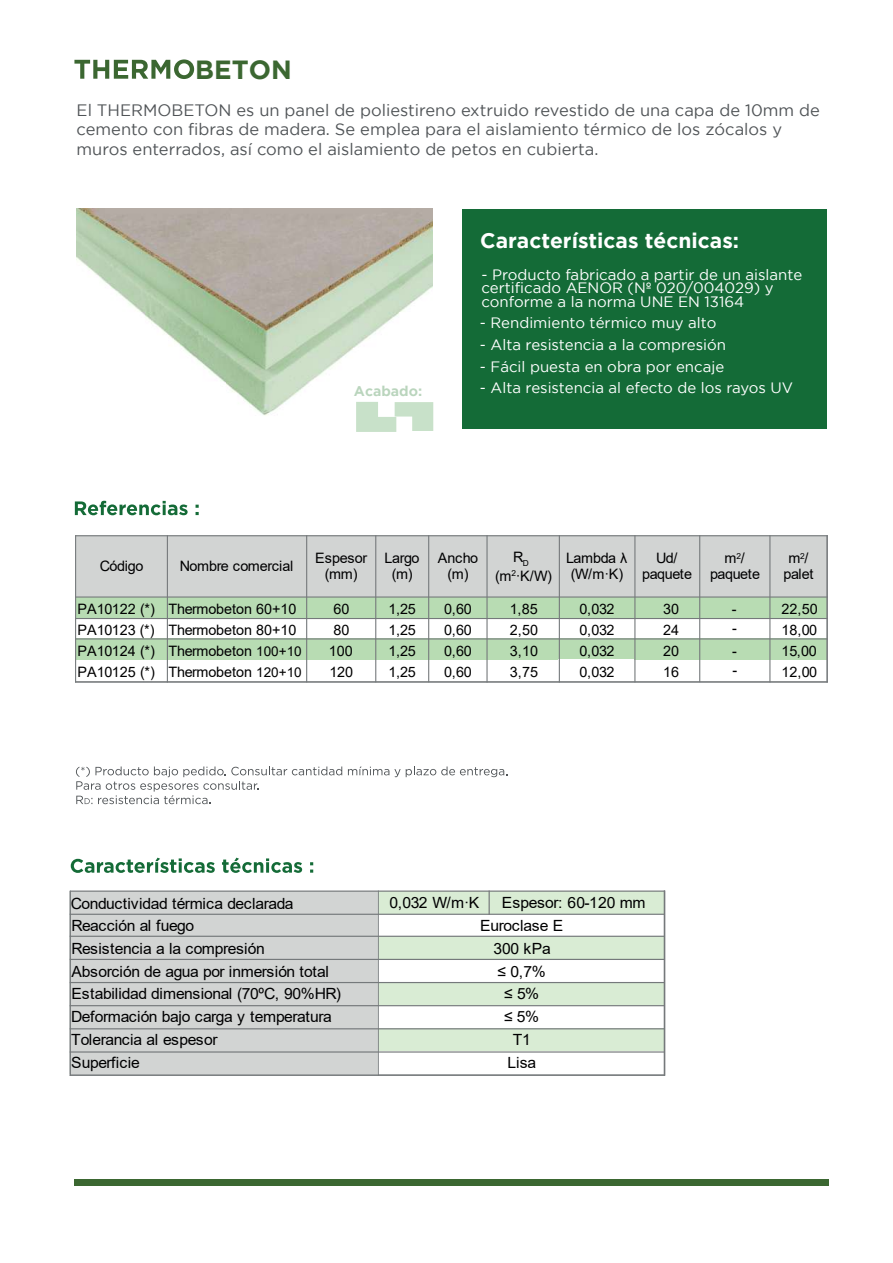
<style>
.page{position:relative;width:893px;height:1263px;background:#fff}
.page>*{position:absolute;margin:0;border:0;box-sizing:border-box;transform-origin:0 0}
.t1{font:700 26.25px "Gotham";color:#3b6731}
.t2{font:700 21px "Gotham";color:#fff}
.t3{font:16.5px/19.8px "Gotham";color:#505457}
.t4{font:15.45px "Arial";letter-spacing:-.03em;color:#000001}
.t5{font:15.45px "Arial";color:#000001}
.t6{font:15.45px "Arial";letter-spacing:-.005em;color:#000001}
.t7{font:15px/13.5px "Gotham";color:#fff}
.t8{font:14.4px/16px "Arial";letter-spacing:-.03em;color:#000001;text-align:center}
.t9{font:14.4px "Arial";letter-spacing:-.005em;color:#000001}
.t10{font:14.4px "Arial";color:#000001}
.t11{font:14.4px/16px "Arial";letter-spacing:-.01em;color:#000001;text-align:center}
.t12{font:700 14.1px "Gotham";color:#bad5bd}
.s1{font-size:13.5px}
</style>
<div class="page">
<svg style="left:348px;top:766px;width:159px;height:11px"></svg>
<svg style="left:76px;top:766px;width:266px;height:38px"></svg>
<svg style="left:75px;top:501px;width:113px;height:14px"></svg>
<svg style="left:196px;top:505px;width:3px;height:10px"></svg>
<svg style="left:75px;top:535px;width:753px;height:147px"></svg>
<svg style="left:71px;top:858px;width:144px;height:15px"></svg>
<svg style="left:222px;top:858px;width:80px;height:15px"></svg>
<svg style="left:310px;top:862px;width:3px;height:11px"></svg>
<img style="left:76px;top:208px;width:357px;height:208px">
<svg style="left:74px;top:59px;width:120px;height:20px"></svg>
<div style="left:74px;top:1179px;width:755px;height:6px;background:#3b6731"></div>
<div style="left:462px;top:209px;width:364px;height:219px;background:#146b37"></div>
<div style="left:341px;top:381px;width:88px;height:20px;background:#fff"></div>
<svg style="left:356px;top:402px;width:77px;height:30px"></svg>
<svg style="left:70px;top:890px;width:595px;height:186px"></svg>
<h1 class="t1" style="left:195px;top:54px;width:98px">BETON</h1>
<p class="t3" style="left:77px;top:100px;width:745px">El THERMOBETON es un panel de poliestireno extruido revestido de una capa de 10mm de cemento con fibras de madera. Se emplea para el aislamiento térmico de los zócalos y muros enterrados, así como el aislamiento de petos en cubierta.</p>
<h2 class="t2" style="left:480px;top:228px;width:260px">Características técnicas:</h2>
<p class="t7" style="left:481px;top:267px;width:322px">- Producto fabricado a partir de un aislante certificado AENOR (Nº 020/004029) y conforme a la norma UNE EN 13164</p>
<p class="t7" style="left:480px;top:316px;width:238px">- Rendimiento térmico muy alto</p>
<p class="t12" style="left:354px;top:383px;width:70px">Acabado:</p>
<p class="t7" style="left:480px;top:337px;width:248px">- Alta resistencia a la compresión</p>
<p class="t7" style="left:480px;top:360px;width:246px">- Fácil puesta en obra por encaje</p>
<p class="t7" style="left:480px;top:381px;width:315px">- Alta resistencia al efecto de los rayos UV</p>
<p class="t11" style="left:315px;top:550px;width:54px">Espesor (mm)</p>
<p class="t8" style="left:385px;top:550px;width:36px">Largo (m)</p>
<p class="t8" style="left:438px;top:550px;width:42px">Ancho (m)</p>
<p class="t8" style="left:495px;top:547px;width:58px;line-height:19.5px">R<sub>D </sub>(m<sup>2</sup>·K/W)</p>
<p class="t8" style="left:566px;top:550px;width:63px">Lambda λ (W/m·K)</p>
<p class="t8" style="left:642px;top:550px;width:52px">Ud/ paquete</p>
<p class="t8" style="left:710px;top:550px;width:52px">m<sup>2</sup>/ paquete</p>
<p class="t8" style="left:783px;top:550px;width:31px">m<sup>2</sup>/ palet</p>
<p class="t8" style="left:100px;top:558px;width:45px">Código</p>
<p class="t8" style="left:180px;top:558px;width:115px">Nombre comercial</p>
<p class="t10" style="left:77px;top:599px;width:221px">PA10122 (*) Thermobeton 60+10</p>
<p class="t8" style="left:333px;top:600px;width:18px">60</p>
<p class="t8" style="left:388px;top:600px;width:29px">1,25</p>
<p class="t8" style="left:444px;top:600px;width:29px">0,60</p>
<p class="t8" style="left:510px;top:600px;width:29px">1,85</p>
<p class="t8" style="left:580px;top:600px;width:36px">0,032</p>
<p class="t8" style="left:663px;top:600px;width:18px">30</p>
<p class="t8" style="left:732px;top:600px;width:6px">-</p>
<p class="t8" style="left:781px;top:600px;width:38px">22,50</p>
<p class="t10" style="left:77px;top:620px;width:221px">PA10123 (*) Thermobeton 80+10</p>
<p class="t8" style="left:333px;top:622px;width:18px">80</p>
<p class="t8" style="left:388px;top:622px;width:29px">1,25</p>
<p class="t8" style="left:444px;top:622px;width:29px">0,60</p>
<p class="t8" style="left:510px;top:622px;width:30px">2,50</p>
<p class="t8" style="left:580px;top:622px;width:36px">0,032</p>
<p class="t8" style="left:663px;top:622px;width:18px">24</p>
<p class="t8" style="left:781px;top:622px;width:37px">18,00</p>
<p class="t9" style="left:77px;top:641px;width:226px">PA10124 (*) Thermobeton <span class="s1">100+10</span></p>
<p class="t8" style="left:329px;top:643px;width:26px">100</p>
<p class="t8" style="left:388px;top:643px;width:29px">1,25</p>
<p class="t8" style="left:444px;top:643px;width:29px">0,60</p>
<p class="t8" style="left:510px;top:643px;width:30px">3,10</p>
<p class="t8" style="left:580px;top:643px;width:36px">0,032</p>
<p class="t8" style="left:663px;top:643px;width:18px">20</p>
<p class="t8" style="left:781px;top:643px;width:37px">15,00</p>
<p class="t9" style="left:77px;top:662px;width:226px">PA10125 (*) Thermobeton <span class="s1">120+10</span></p>
<p class="t8" style="left:330px;top:664px;width:25px">120</p>
<p class="t8" style="left:388px;top:664px;width:29px">1,25</p>
<p class="t8" style="left:444px;top:664px;width:29px">0,60</p>
<p class="t8" style="left:510px;top:664px;width:30px">3,75</p>
<p class="t8" style="left:580px;top:664px;width:36px">0,032</p>
<p class="t8" style="left:663px;top:664px;width:18px">16</p>
<p class="t8" style="left:781px;top:664px;width:37px">12,00</p>
<p class="t8" style="left:732px;top:616px;width:7px;line-height:23px;text-align:left">- -</p>
<p class="t8" style="left:732px;top:661px;width:6px">-</p>
<p class="t4" style="left:71px;top:893px;width:224px">Conductividad térmica declarada</p>
<p class="t4" style="left:390px;top:891px;width:91px">0,032 W/m·K</p>
<p class="t5" style="left:502px;top:891px;width:145px">Espesor: 60-120 mm</p>
<p class="t4" style="left:71px;top:914px;width:124px">Reacción al fuego</p>
<p class="t4" style="left:480px;top:914px;width:85px">Euroclase E</p>
<p class="t6" style="left:71px;top:937px;width:195px">Resistencia a la compresión</p>
<p class="t4" style="left:494px;top:937px;width:59px">300 kPa</p>
<p class="t4" style="left:71px;top:960px;width:259px">Absorción de agua por inmersión total</p>
<p class="t4" style="left:498px;top:960px;width:50px">≤ 0,7%</p>
<p class="t4" style="left:71px;top:983px;width:271px">Estabilidad dimensional (70ºC, 90%HR)</p>
<p class="t4" style="left:504px;top:983px;width:37px">≤ 5%</p>
<p class="t4" style="left:71px;top:1006px;width:262px">Deformación bajo carga y temperatura</p>
<p class="t4" style="left:504px;top:1006px;width:37px">≤ 5%</p>
<p class="t4" style="left:71px;top:1029px;width:148px">Tolerancia al espesor</p>
<p class="t4" style="left:513px;top:1029px;width:20px">T1</p>
<p class="t5" style="left:71px;top:1052px;width:70px">Superficie</p>
<p class="t4" style="left:507px;top:1052px;width:30px">Lisa</p>
</div>
